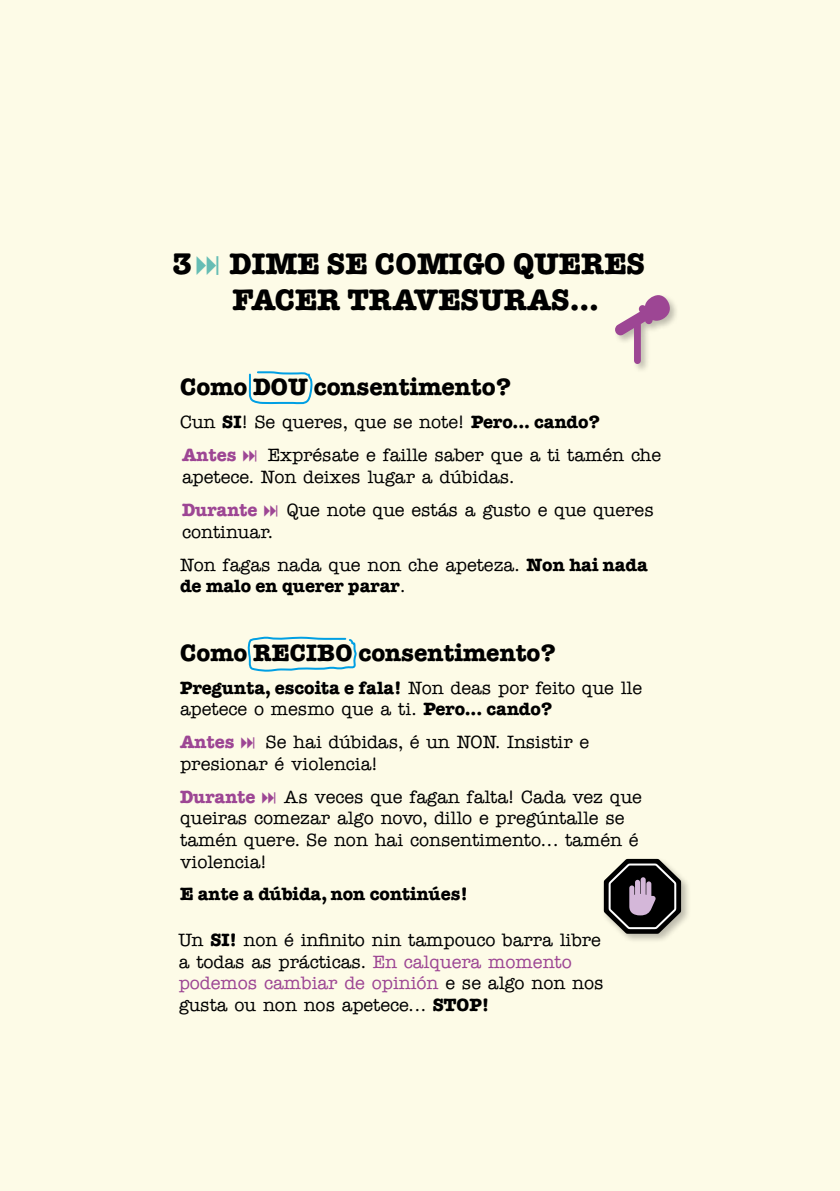
<style>
.page{position:relative;width:840px;height:1191px;background:#fff}
.page>*{position:absolute;margin:0;border:0;box-sizing:border-box;transform-origin:0 0}
.t1{font:700 30px/36px "American Typewriter Std";color:#000;text-align:center}
.t2{font:700 24px "American Typewriter Std";color:#000}
.t3{font:500 18px/21.6px "American Typewriter Std";color:#000}
.t4{font:700 18px "American Typewriter Std";color:#000}
.t5{font:700 18px "American Typewriter Std";color:#9d4694}
.s1{font-weight:700}
.s2{font-weight:700;color:#9d4694}
.s3{font-weight:500}
.s4{color:#9d4694}
</style>
<div class="page">
<div style="left:0;top:0;width:839px;height:1191px;background:#fdfbe7"></div>
<div style="left:601px;top:856px;width:89px;height:87px;background:#000;opacity:.25"></div>
<svg style="left:603px;top:859px;width:77px;height:74px;background:#565253"></svg>
<div style="left:612px;top:293px;width:67px;height:80px;background:#000;opacity:.25"></div>
<svg style="left:614px;top:295px;width:55px;height:69px"></svg>
<svg style="left:248px;top:371px;width:65px;height:34px"></svg>
<svg style="left:247px;top:636px;width:110px;height:36px"></svg>
<h1 class="t1" style="left:172px;top:245px;width:474px">3 DIME SE COMIGO QUERES<br>FACER TRAVESURAS...</h1>
<h2 class="t2" style="left:180px;top:373px;width:333px">Como DOU consentimento?</h2>
<p class="t3" style="left:180px;top:406px;width:421px;line-height:33px">Cun <span class="s1">SI</span>! Se queres, que se note! <span class="s1">Pero... cando?<br></span><span class="s2">Antes</span></p>
<p class="t3" style="left:182px;top:445px;width:480px;text-indent:86px">Exprésate e faille saber que a ti tamén che apetece. Non deixes lugar a dúbidas.</p>
<p class="t5" style="left:182px;top:499px;width:77px">Durante</p>
<p class="t3" style="left:287px;top:499px;width:368px">Que note que estás a gusto e que queres</p>
<p class="t3" style="left:180px;top:515px;width:469px;line-height:33px">continuar.<br>Non fagas nada que non che apeteza. <span class="s1">Non hai nada</span></p>
<p class="t4" style="left:180px;top:575px;width:227px">de malo en querer parar<span class="s3">.</span></p>
<h2 class="t2" style="left:180px;top:638px;width:377px">Como RECIBO consentimento?</h2>
<p class="t3" style="left:180px;top:677px;width:463px"><span class="s1">Pregunta, escoita e fala!</span> Non deas por feito que lle apetece o mesmo que a ti. <span class="s1">Pero... cando?</span></p>
<p class="t5" style="left:180px;top:731px;width:56px">Antes</p>
<p class="t3" style="left:180px;top:731px;width:410px;text-indent:86px">Se hai dúbidas, é un NON. Insistir e presionar é violencia!</p>
<p class="t5" style="left:180px;top:786px;width:77px">Durante</p>
<p class="t3" style="left:180px;top:786px;width:463px;text-indent:104px">As veces que fagan falta! Cada vez que queiras comezar algo novo, dillo e pregúntalle se tamén quere. Se non hai consentimento... tamén é violencia!</p>
<p class="t4" style="left:180px;top:883px;width:289px">E ante a dúbida, non continúes!</p>
<p class="t3" style="left:178px;top:929px;width:426px">Un <span class="s1">SI!</span> non é infinito nin tampouco barra libre a todas as prácticas. <span class="s4">En calquera momento podemos cambiar de opinión</span> e se algo non nos gusta ou non nos apetece... <span class="s1">STOP!</span></p>
</div>
